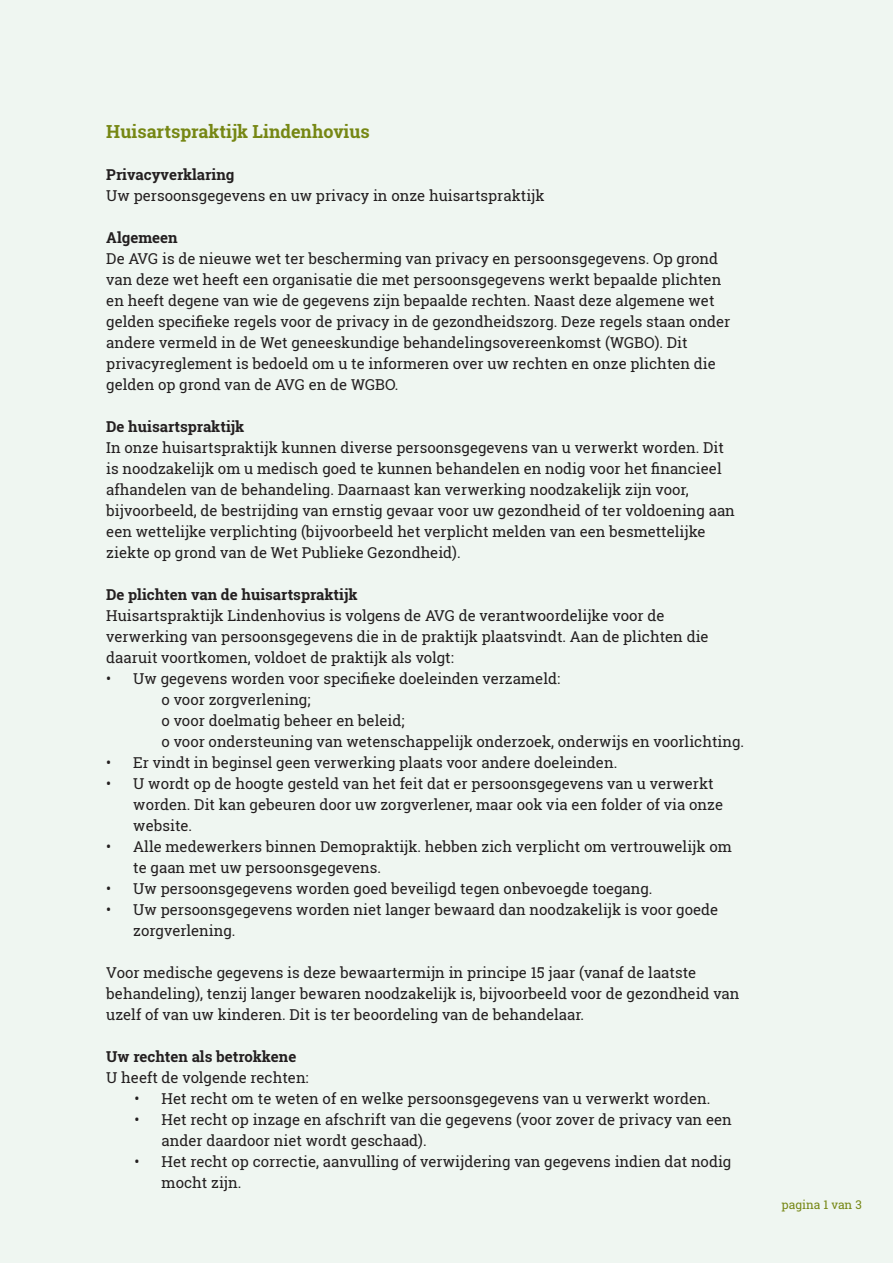
<style>
.page{position:relative;width:893px;height:1263px;background:#eff6f1}
.page>*{position:absolute;margin:0;border:0;box-sizing:border-box;transform-origin:0 0}
.t1{font:700 18px "Roboto Slab";color:#768714}
.t2{font:15px/21px "Roboto Slab";color:#231f20}
.t3{font:700 15px "Roboto Slab";color:#231f20}
.t4{font:12px "Roboto Slab";color:#768714}
</style>
<div class="page">
<p class="t1" style="left:106px;top:119px;width:265px">Huisartspraktijk Lindenhovius</p>
<p class="t3" style="left:106px;top:164px;width:130px">Privacyverklaring</p>
<p class="t2" style="left:106px;top:185px;width:440px">Uw persoonsgegevens en uw privacy in onze huisartspraktijk</p>
<p class="t3" style="left:106px;top:227px;width:73px">Algemeen</p>
<p class="t2" style="left:106px;top:248px;width:626px">De AVG is de nieuwe wet ter bescherming van privacy en persoonsgegevens. Op grond van deze wet heeft een organisatie die met persoonsgegevens werkt bepaalde plichten en heeft degene van wie de gegevens zijn bepaalde rechten. Naast deze algemene wet gelden specifieke regels voor de privacy in de gezondheidszorg. Deze regels staan onder andere vermeld in de Wet geneeskundige behandelingsovereenkomst (WGBO). Dit privacyreglement is bedoeld om u te informeren over uw rechten en onze plichten die gelden op grond van de AVG en de WGBO.</p>
<p class="t3" style="left:106px;top:416px;width:140px">De huisartspraktijk</p>
<p class="t2" style="left:106px;top:437px;width:630px">In onze huisartspraktijk kunnen diverse persoonsgegevens van u verwerkt worden. Dit is noodzakelijk om u medisch goed te kunnen behandelen en nodig voor het financieel afhandelen van de behandeling. Daarnaast kan verwerking noodzakelijk zijn voor, bijvoorbeeld, de bestrijding van ernstig gevaar voor uw gezondheid of ter voldoening aan een wettelijke verplichting (bijvoorbeeld het verplicht melden van een besmettelijke ziekte op grond van de Wet Publieke Gezondheid).</p>
<p class="t3" style="left:106px;top:584px;width:253px">De plichten van de huisartspraktijk</p>
<p class="t2" style="left:106px;top:605px;width:604px">Huisartspraktijk Lindenhovius is volgens de AVG de verantwoordelijke voor de verwerking van persoonsgegevens die in de praktijk plaatsvindt. Aan de plichten die daaruit voortkomen, voldoet de praktijk als volgt:</p>
<p class="t2" style="left:106px;top:668px;width:455px">• Uw gegevens worden voor specifieke doeleinden verzameld:</p>
<p class="t2" style="left:162px;top:689px;width:150px">o voor zorgverlening;</p>
<p class="t2" style="left:162px;top:710px;width:244px">o voor doelmatig beheer en beleid;</p>
<p class="t2" style="left:162px;top:731px;width:584px">o voor ondersteuning van wetenschappelijk onderzoek, onderwijs en voorlichting.</p>
<p class="t2" style="left:106px;top:752px;width:512px">• Er vindt in beginsel geen verwerking plaats voor andere doeleinden.</p>
<p class="t2" style="left:133px;top:773px;width:591px;text-indent:-27px">• U wordt op de hoogte gesteld van het feit dat er persoonsgegevens van u verwerkt worden. Dit kan gebeuren door uw zorgverlener, maar ook via een folder of via onze website.</p>
<p class="t2" style="left:133px;top:836px;width:600px;text-indent:-27px">• Alle medewerkers binnen Demopraktijk. hebben zich verplicht om vertrouwelijk om te gaan met uw persoonsgegevens.</p>
<p class="t2" style="left:106px;top:878px;width:548px">• Uw persoonsgegevens worden goed beveiligd tegen onbevoegde toegang.</p>
<p class="t2" style="left:133px;top:899px;width:586px;text-indent:-27px">• Uw persoonsgegevens worden niet langer bewaard dan noodzakelijk is voor goede zorgverlening.</p>
<p class="t2" style="left:106px;top:962px;width:635px">Voor medische gegevens is deze bewaartermijn in principe 15 jaar (vanaf de laatste behandeling), tenzij langer bewaren noodzakelijk is, bijvoorbeeld voor de gezondheid van uzelf of van uw kinderen. Dit is ter beoordeling van de behandelaar.</p>
<p class="t3" style="left:106px;top:1046px;width:192px">Uw rechten als betrokkene</p>
<p class="t2" style="left:106px;top:1067px;width:204px">U heeft de volgende rechten:</p>
<p class="t2" style="left:135px;top:1088px;width:577px">• Het recht om te weten of en welke persoonsgegevens van u verwerkt worden.</p>
<p class="t2" style="left:162px;top:1109px;width:572px;text-indent:-27px">• Het recht op inzage en afschrift van die gegevens (voor zover de privacy van een ander daardoor niet wordt geschaad).</p>
<p class="t2" style="left:162px;top:1151px;width:571px;text-indent:-27px">• Het recht op correctie, aanvulling of verwijdering van gegevens indien dat nodig mocht zijn.</p>
<p class="t4" style="left:781px;top:1196px;width:82px">pagina 1 van 3</p>
</div>
